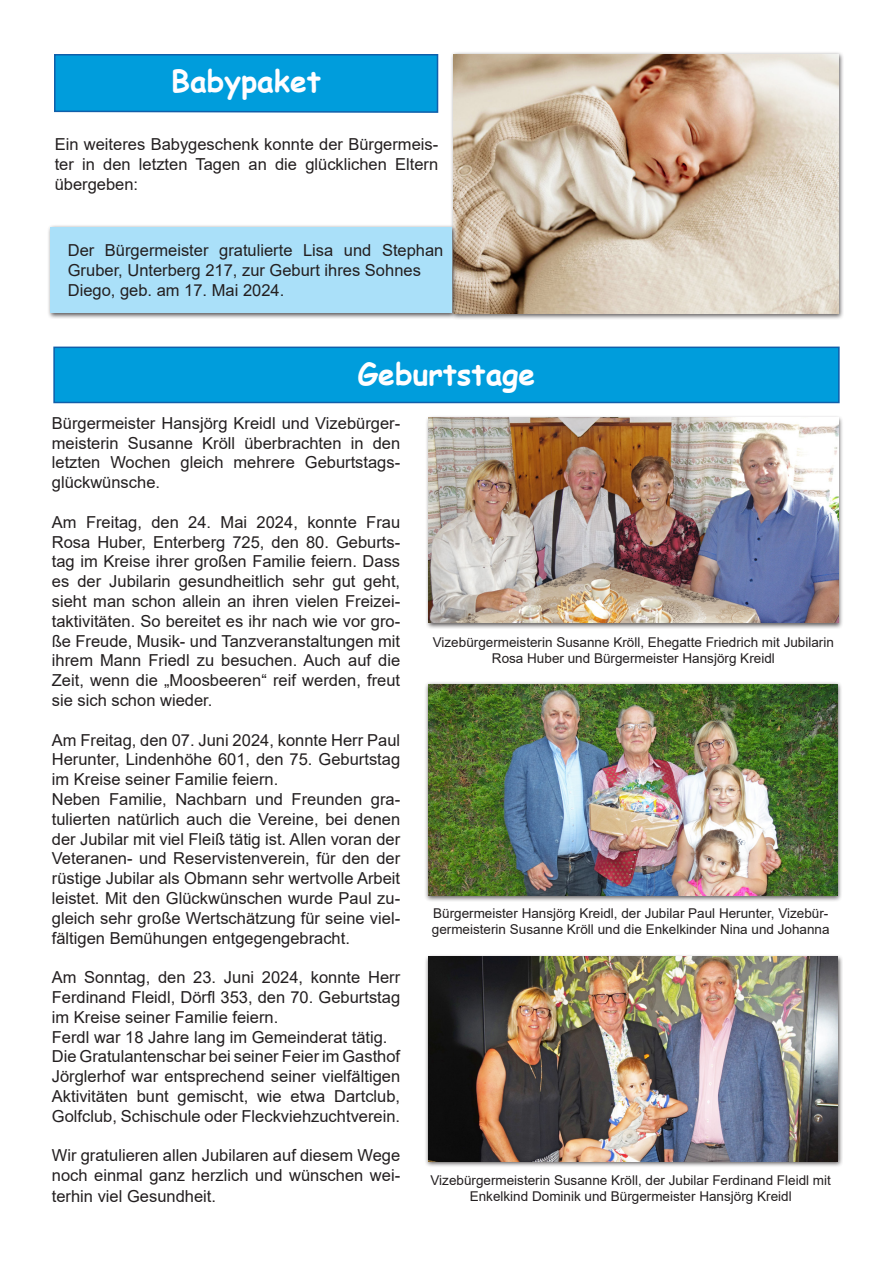
<style>
.page{position:relative;width:893px;height:1263px;background:#fff}
.page>*{position:absolute;margin:0;border:0;box-sizing:border-box;transform-origin:0 0}
.t1{font:700 30px "Comic Sans MS";color:#fffeff}
.t2{font:700 30px "Comic Sans MS";color:#fffdff}
.t3{font:16.5px/19.8px "Arial";color:#231f20;text-align:justify}
.t4{font:13.5px/16.2px "Arial";color:#231f20;text-align:center}
</style>
<div class="page">
<div style="left:54px;top:347px;width:785px;height:55px;background:#009ddc"></div>
<div style="left:53px;top:347px;width:787px;height:56px;border:2px solid #105faa"></div>
<div style="left:425px;top:415px;width:418px;height:214px;background:#231f20;opacity:.73"></div>
<img style="left:429px;top:418px;width:409px;height:205px">
<div style="left:424px;top:681px;width:418px;height:221px;background:#231f20;opacity:.73"></div>
<img style="left:428px;top:684px;width:409px;height:211px">
<div style="left:424px;top:954px;width:419px;height:214px;background:#231f20;opacity:.73"></div>
<img style="left:428px;top:957px;width:410px;height:204px">
<div style="left:450px;top:51px;width:394px;height:269px;background:#231f20;opacity:.73"></div>
<img style="left:454px;top:54px;width:384px;height:260px">
<svg style="left:54px;top:54px;width:385px;height:59px"></svg>
<div style="left:47px;top:225px;width:411px;height:94px;background:#231f20;opacity:.75"></div>
<div style="left:51px;top:227px;width:401px;height:86px;background:#aae0f9"></div>
<p class="t2" style="left:171px;top:59px;width:151px">Babypaket</p>
<p class="t3" style="left:55px;top:134px;width:385px">Ein weiteres Babygeschenk konnte der Bürgermeis&shy;ter in den letzten Tagen an die glücklichen Eltern übergeben:</p>
<p class="t3" style="left:68px;top:241px;width:377px">Der Bürgermeister gratulierte Lisa und Stephan<br>Gruber, Unterberg 217, zur Geburt ihres Sohnes</p>
<p class="t3" style="left:68px;top:280px;width:218px">Diego, geb. am 17. Mai 2024.</p>
<p class="t1" style="left:358px;top:352px;width:179px">Geburtstage</p>
<p class="t3" style="left:52px;top:413px;width:350px">Bürgermeister Hansjörg Kreidl und Vizebürger&shy;meisterin Susanne Kröll überbrachten in den letzten Wochen gleich mehrere Geburtstags&shy;glückwünsche.</p>
<p class="t3" style="left:52px;top:512px;width:350px">Am Freitag, den 24. Mai 2024, konnte Frau Rosa Huber, Enterberg 725, den 80. Geburts&shy;tag im Kreise ihrer großen Familie feiern. Dass es der Jubilarin gesundheitlich sehr gut geht, sieht man schon allein an ihren vielen Freizei&shy;taktivitäten. So bereitet es ihr nach wie vor gro&shy;ße Freude, Musik- und Tanzveranstaltungen mit ihrem Mann Friedl zu besuchen. Auch auf die Zeit, wenn die „Moosbeeren“ reif werden, freut sie sich schon wieder.</p>
<p class="t3" style="left:52px;top:730px;width:350px">Am Freitag, den 07. Juni 2024, konnte Herr Paul Herunter, Lindenhöhe 601, den 75. Geburtstag im Kreise seiner Familie feiern.</p>
<p class="t3" style="left:52px;top:789px;width:350px">Neben Familie, Nachbarn und Freunden gra&shy;tulierten natürlich auch die Vereine, bei denen der Jubilar mit viel Fleiß tätig ist. Allen voran der Veteranen- und Reservistenverein, für den der rüstige Jubilar als Obmann sehr wertvolle Arbeit leistet. Mit den Glückwünschen wurde Paul zu&shy;gleich sehr große Wertschätzung für seine viel&shy;fältigen Bemühungen entgegengebracht.</p>
<p class="t3" style="left:52px;top:967px;width:350px">Am Sonntag, den 23. Juni 2024, konnte Herr Ferdinand Fleidl, Dörfl 353, den 70. Geburtstag im Kreise seiner Familie feiern.</p>
<p class="t3" style="left:52px;top:1027px;width:337px">Ferdl war 18 Jahre lang im Gemeinderat tätig.</p>
<p class="t3" style="left:52px;top:1047px;width:350px">Die Gratulantenschar bei seiner Feier im Gasthof Jörglerhof war entsprechend seiner vielfältigen Aktivitäten bunt gemischt, wie etwa Dartclub, Golfclub, Schischule oder Fleckviehzuchtverein.</p>
<p class="t3" style="left:52px;top:1145px;width:350px;line-height:20.2px">Wir gratulieren allen Jubilaren auf diesem Wege noch einmal ganz herzlich und wünschen wei&shy;terhin viel Gesundheit.</p>
<p class="t4" style="left:433px;top:634px;width:403px">Vizebürgermeisterin Susanne Kröll, Ehegatte Friedrich mit Jubilarin<br>Rosa Huber und Bürgermeister Hansjörg Kreidl</p>
<p class="t4" style="left:432px;top:905px;width:399px;text-align:left">Bürgermeister Hansjörg Kreidl, der Jubilar Paul Herunter, Vizebür&shy;germeisterin Susanne Kröll und die Enkelkinder Nina und Johanna</p>
<p class="t4" style="left:430px;top:1172px;width:402px">Vizebürgermeisterin Susanne Kröll, der Jubilar Ferdinand Fleidl mit<br>Enkelkind Dominik und Bürgermeister Hansjörg Kreidl</p>
</div>
